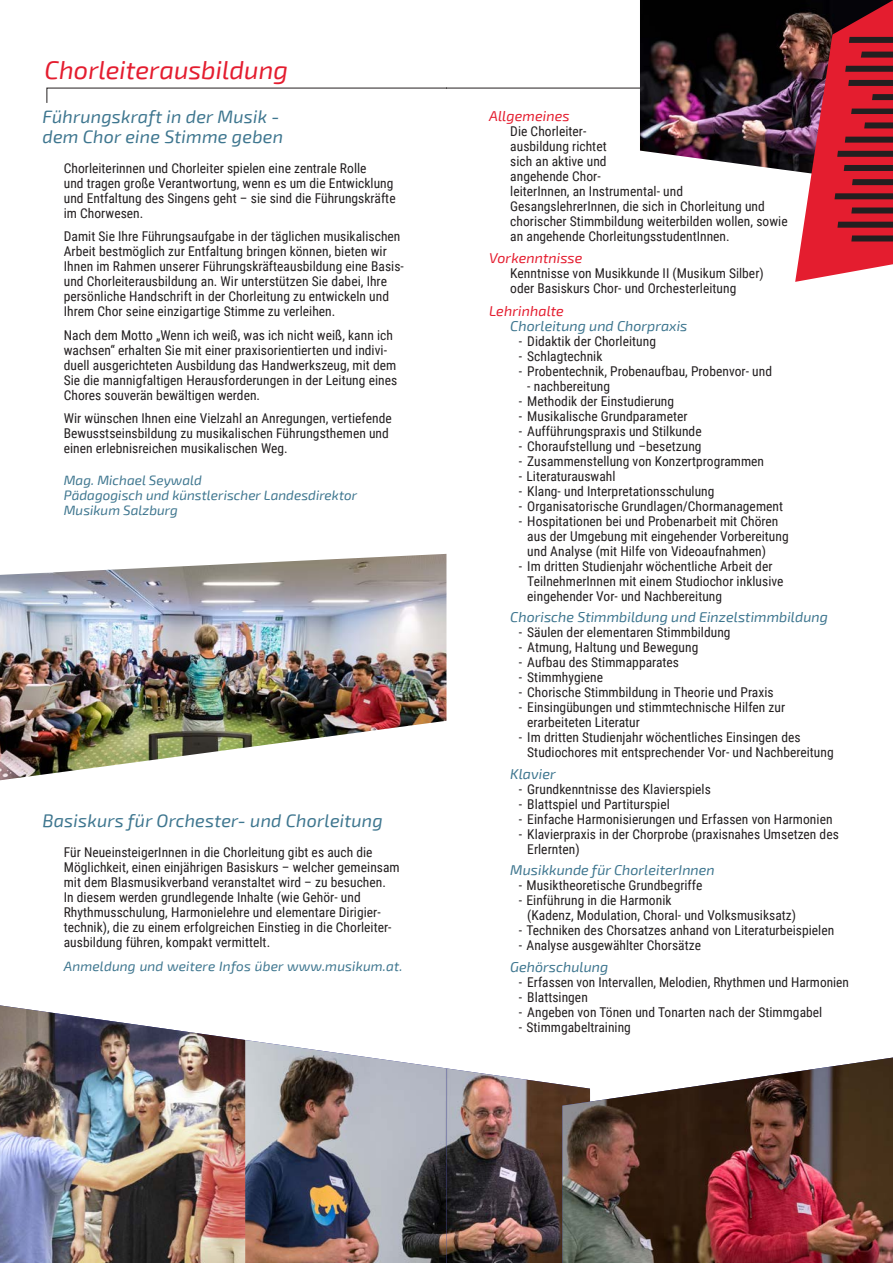
<style>
.page{position:relative;width:893px;height:1263px;background:#fff}
.page>*{position:absolute;margin:0;border:0;box-sizing:border-box;transform-origin:0 0}
.t1{font:italic 25.5px "Exo 2";color:#e41d2f}
.t2{font:italic 18px/19.5px "Exo 2";letter-spacing:.01em;color:#3e768f}
.t3{font:italic 14.25px "Exo 2";letter-spacing:.005em;color:#3e768f}
.t4{font:italic 14.25px "Exo 2";letter-spacing:.005em;color:#e41d2f}
.t5{font:13.5px/15px "Roboto Condensed";letter-spacing:.005em;color:#231f20}
.t6{font:italic 13.5px/15px "Exo 2";letter-spacing:.005em;color:#3e768f}
</style>
<div class="page">
<img style="left:0;top:1005px;width:245px;height:258px">
<img style="left:245px;top:1040px;width:201px;height:223px">
<img style="left:0;top:554px;width:446px;height:226px">
<img style="left:446px;top:1068px;width:116px;height:195px">
<svg style="left:47px;top:0;width:846px;height:282px"></svg>
<img style="left:562px;top:1057px;width:331px;height:206px">
<h1 class="t1" style="left:45px;top:55px;width:245px">Chorleiterausbildung</h1>
<h2 class="t2" style="left:43px;top:108px;width:242px">Führungskraft in der Musik - dem Chor eine Stimme geben</h2>
<p class="t5" style="left:64px;top:160px;width:333px">Chorleiterinnen und Chorleiter spielen eine zentrale Rolle<br>und tragen große Verantwortung, wenn es um die Entwicklung und Entfaltung des Singens geht – sie sind die Führungskräfte im Chorwesen.</p>
<p class="t5" style="left:64px;top:228px;width:342px">Damit Sie Ihre Führungsaufgabe in der täglichen musikalischen Arbeit bestmöglich zur Entfaltung bringen können, bieten wir Ihnen im Rahmen unserer Führungskräfteausbildung eine Basis&shy;und Chorleiterausbildung an. Wir unterstützen Sie dabei, Ihre persönliche Handschrift in der Chorleitung zu entwickeln und Ihrem Chor seine einzigartige Stimme zu verleihen.</p>
<p class="t5" style="left:64px;top:327px;width:335px">Nach dem Motto „Wenn ich weiß, was ich nicht weiß, kann ich wachsen“ erhalten Sie mit einer praxisorientierten und indivi&shy;duell ausgerichteten Ausbildung das Handwerkszeug, mit dem Sie die mannigfaltigen Herausforderungen in der Leitung eines Chores souverän bewältigen werden.</p>
<p class="t5" style="left:64px;top:410px;width:329px">Wir wünschen Ihnen eine Vielzahl an Anregungen, vertiefende<br>Bewusstseinsbildung zu musikalischen Führungsthemen und einen erlebnisreichen musikalischen Weg.</p>
<p class="t6" style="left:64px;top:473px;width:295px">Mag. Michael Seywald<br>Pädagogisch und künstlerischer Landesdirektor<br>Musikum Salzburg</p>
<h2 class="t2" style="left:43px;top:812px;width:342px">Basiskurs für Orchester- und Chorleitung</h2>
<p class="t5" style="left:64px;top:844px;width:337px">Für NeueinsteigerInnen in die Chorleitung gibt es auch die Möglichkeit, einen einjährigen Basiskurs – welcher gemeinsam mit dem Blasmusikverband veranstaltet wird – zu besuchen.<br>In diesem werden grundlegende Inhalte (wie Gehör- und Rhythmusschulung, Harmonielehre und elementare Dirigier&shy;technik), die zu einem erfolgreichen Einstieg in die Chorleiter&shy;ausbildung führen, kompakt vermittelt.</p>
<p class="t6" style="left:64px;top:959px;width:340px">Anmeldung und weitere Infos über www.musikum.at.</p>
<p class="t4" style="left:489px;top:107px;width:82px">Allgemeines</p>
<p class="t5" style="left:510px;top:123px;width:279px">Die Chorleiter-<br>ausbildung richtet<br>sich an aktive und<br>angehende Chor-<br>leiterInnen, an Instrumental- und<br>GesangslehrerInnen, die sich in Chorleitung und chorischer Stimmbildung weiterbilden wollen, sowie an angehende ChorleitungsstudentInnen.</p>
<p class="t4" style="left:489px;top:250px;width:95px">Vorkenntnisse</p>
<p class="t5" style="left:510px;top:265px;width:255px">Kenntnisse von Musikkunde II (Musikum Silber) oder Basiskurs Chor- und Orchesterleitung</p>
<p class="t4" style="left:489px;top:303px;width:76px">Lehrinhalte</p>
<p class="t3" style="left:510px;top:318px;width:179px">Chorleitung und Chorpraxis</p>
<p class="t5" style="left:519px;top:333px;width:139px">- Didaktik der Chorleitung</p>
<p class="t5" style="left:519px;top:348px;width:85px">- Schlagtechnik</p>
<p class="t5" style="left:519px;top:363px;width:255px">- Probentechnik, Probenaufbau, Probenvor- und</p>
<p class="t5" style="left:527px;top:378px;width:84px">- nachbereitung</p>
<p class="t5" style="left:519px;top:393px;width:157px">- Methodik der Einstudierung</p>
<p class="t5" style="left:519px;top:408px;width:170px">- Musikalische Grundparameter</p>
<p class="t5" style="left:519px;top:423px;width:184px">- Aufführungspraxis und Stilkunde</p>
<p class="t5" style="left:519px;top:438px;width:184px">- Choraufstellung und –besetzung</p>
<p class="t5" style="left:519px;top:453px;width:247px">- Zusammenstellung von Konzertprogrammen</p>
<p class="t5" style="left:519px;top:468px;width:98px">- Literaturauswahl</p>
<p class="t5" style="left:519px;top:483px;width:197px">- Klang- und Interpretationsschulung</p>
<p class="t5" style="left:519px;top:498px;width:266px">- Organisatorische Grundlagen/Chormanagement</p>
<p class="t5" style="left:527px;top:513px;width:263px;text-indent:-9px">- Hospitationen bei und Probenarbeit mit Chören aus der Umgebung mit eingehender Vorbereitung und Analyse (mit Hilfe von Videoaufnahmen)</p>
<p class="t5" style="left:527px;top:558px;width:258px;text-indent:-9px">- Im dritten Studienjahr wöchentliche Arbeit der<br>TeilnehmerInnen mit einem Studiochor inklusive eingehender Vor- und Nachbereitung</p>
<p class="t3" style="left:510px;top:609px;width:319px">Chorische Stimmbildung und Einzelstimmbildung</p>
<p class="t5" style="left:519px;top:625px;width:213px">- Säulen der elementaren Stimmbildung</p>
<p class="t5" style="left:519px;top:640px;width:181px">- Atmung, Haltung und Bewegung</p>
<p class="t5" style="left:519px;top:655px;width:162px">- Aufbau des Stimmapparates</p>
<p class="t5" style="left:519px;top:670px;width:86px">- Stimmhygiene</p>
<p class="t5" style="left:519px;top:685px;width:256px">- Chorische Stimmbildung in Theorie und Praxis</p>
<p class="t5" style="left:527px;top:700px;width:259px;text-indent:-9px">- Einsingübungen und stimmtechnische Hilfen zur erarbeiteten Literatur</p>
<p class="t5" style="left:527px;top:730px;width:308px;text-indent:-9px">- Im dritten Studienjahr wöchentliches Einsingen des<br>Studiochores mit entsprechender Vor- und Nachbereitung</p>
<p class="t3" style="left:510px;top:765px;width:47px">Klavier</p>
<p class="t5" style="left:519px;top:781px;width:194px">- Grundkenntnisse des Klavierspiels</p>
<p class="t5" style="left:519px;top:796px;width:153px">- Blattspiel und Partiturspiel</p>
<p class="t5" style="left:519px;top:811px;width:315px">- Einfache Harmonisierungen und Erfassen von Harmonien</p>
<p class="t5" style="left:527px;top:826px;width:313px;text-indent:-9px">- Klavierpraxis in der Chorprobe (praxisnahes Umsetzen des<br>Erlernten)</p>
<p class="t3" style="left:510px;top:862px;width:206px">Musikkunde für ChorleiterInnen</p>
<p class="t5" style="left:519px;top:877px;width:185px">- Musiktheoretische Grundbegriffe</p>
<p class="t5" style="left:527px;top:892px;width:270px;text-indent:-9px">- Einführung in die Harmonik<br>(Kadenz, Modulation, Choral- und Volksmusiksatz)</p>
<p class="t5" style="left:519px;top:922px;width:317px">- Techniken des Chorsatzes anhand von Literaturbeispielen</p>
<p class="t5" style="left:519px;top:937px;width:184px">- Analyse ausgewählter Chorsätze</p>
<p class="t3" style="left:510px;top:958px;width:100px">Gehörschulung</p>
<p class="t5" style="left:519px;top:974px;width:332px">- Erfassen von Intervallen, Melodien, Rhythmen und Harmonien</p>
<p class="t5" style="left:519px;top:989px;width:71px">- Blattsingen</p>
<p class="t5" style="left:519px;top:1004px;width:305px">- Angeben von Tönen und Tonarten nach der Stimmgabel</p>
<p class="t5" style="left:519px;top:1019px;width:114px">- Stimmgabeltraining</p>
</div>
